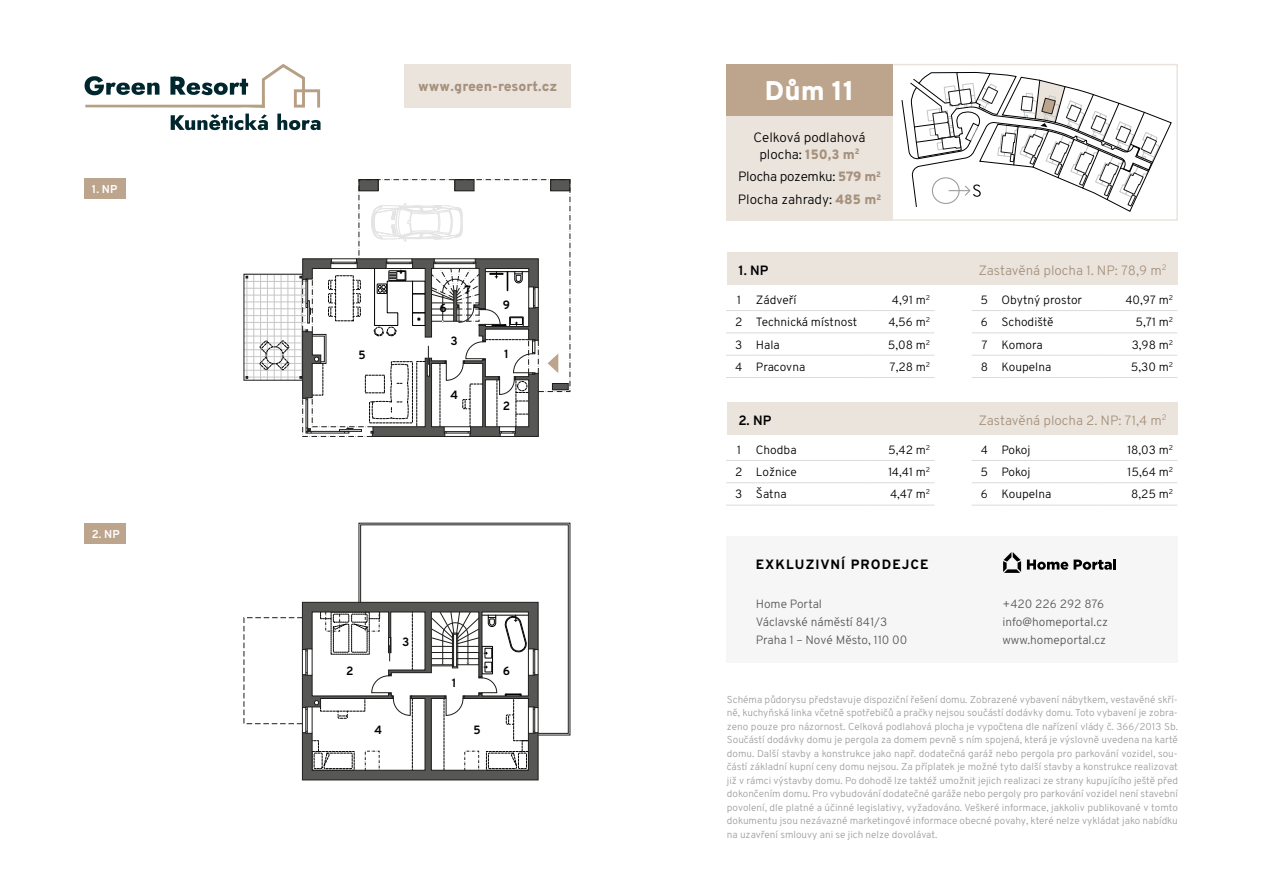
<style>
.page{position:relative;width:1263px;height:893px;background:#fff}
.page>*{position:absolute;margin:0;border:0;box-sizing:border-box;transform-origin:0 0}
.t1{font:800 27px "Overpass";color:#fff}
.t2{font:800 13.95px "Overpass";color:#a5917c}
.t3{font:300 13.5px "Overpass";color:#a5917c}
.t4{font:300 13.5px/23px "Overpass";letter-spacing:-.02em;color:#000}
.t5{font:300 13.5px/16.5px "Overpass";color:#000;text-align:center}
.t6{font:800 13.5px "Overpass";letter-spacing:.08em;color:#000}
.t7{font:700 13.5px "Overpass";color:#000}
.t8{font:300 12px "Overpass";color:#000}
.t9{font:300 12px/18px "Overpass";color:#575756}
.t10{font:700 12px "Overpass";color:#000}
.t11{font:700 11.4px "Overpass";color:#fff}
.t12{font:300 10.05px/13.5px "Overpass";color:#9d9d9c;text-align:justify}
.s1{font-weight:800;color:#a5917c}
</style>
<div class="page">
<div style="left:826px;top:64px;width:352px;height:157px;border:2px solid #ebe4dd"></div>
<div style="left:726px;top:64px;width:167px;height:157px;background:#ebe4dd"></div>
<div style="left:726px;top:64px;width:167px;height:52px;background:#bda58d"></div>
<div style="left:405px;top:64px;width:166px;height:44px;background:#ebe4dd"></div>
<div style="left:726px;top:537px;width:452px;height:126px;background:#f6f6f6"></div>
<svg style="left:1027px;top:559px;width:89px;height:11px"></svg>
<svg style="left:1003px;top:552px;width:18px;height:21px"></svg>
<svg style="left:902px;top:72px;width:269px;height:140px"></svg>
<svg style="left:85px;top:64px;width:235px;height:44px"></svg>
<hr style="left:242px;top:79px;width:4px;height:16px;background:#00272d">
<svg style="left:171px;top:114px;width:97px;height:16px"></svg>
<svg style="left:277px;top:114px;width:43px;height:16px"></svg>
<svg style="left:302px;top:523px;width:268px;height:257px"></svg>
<hr style="left:726px;top:310px;width:30px;height:1px;background:#dbdbda">
<hr style="left:756px;top:310px;width:115px;height:1px;background:#dbdbda">
<hr style="left:871px;top:310px;width:63px;height:1px;background:#dbdbda">
<hr style="left:726px;top:333px;width:30px;height:1px;background:#dbdbda">
<hr style="left:756px;top:333px;width:115px;height:1px;background:#dbdbda">
<hr style="left:871px;top:333px;width:63px;height:1px;background:#dbdbda">
<hr style="left:726px;top:355px;width:30px;height:1px;background:#dbdbda">
<hr style="left:756px;top:355px;width:115px;height:1px;background:#dbdbda">
<hr style="left:871px;top:355px;width:63px;height:1px;background:#dbdbda">
<hr style="left:726px;top:377px;width:30px;height:1px;background:#dbdbda">
<hr style="left:756px;top:377px;width:115px;height:1px;background:#dbdbda">
<hr style="left:871px;top:377px;width:63px;height:1px;background:#dbdbda">
<hr style="left:726px;top:460px;width:30px;height:1px;background:#dbdbda">
<hr style="left:756px;top:460px;width:115px;height:1px;background:#dbdbda">
<hr style="left:871px;top:460px;width:63px;height:1px;background:#dbdbda">
<hr style="left:726px;top:482px;width:30px;height:1px;background:#dbdbda">
<hr style="left:756px;top:482px;width:115px;height:1px;background:#dbdbda">
<hr style="left:871px;top:482px;width:63px;height:1px;background:#dbdbda">
<hr style="left:726px;top:505px;width:30px;height:1px;background:#dbdbda">
<hr style="left:756px;top:505px;width:115px;height:1px;background:#dbdbda">
<hr style="left:871px;top:505px;width:63px;height:1px;background:#dbdbda">
<svg style="left:972px;top:310px;width:29px;height:1px"></svg>
<hr style="left:1001px;top:310px;width:98px;height:1px;background:#dbdbda">
<hr style="left:1099px;top:310px;width:78px;height:1px;background:#dbdbda">
<svg style="left:972px;top:333px;width:29px;height:1px"></svg>
<hr style="left:1001px;top:333px;width:98px;height:1px;background:#dbdbda">
<hr style="left:1099px;top:333px;width:78px;height:1px;background:#dbdbda">
<svg style="left:972px;top:355px;width:29px;height:1px"></svg>
<hr style="left:1001px;top:355px;width:98px;height:1px;background:#dbdbda">
<hr style="left:1099px;top:355px;width:78px;height:1px;background:#dbdbda">
<svg style="left:972px;top:377px;width:29px;height:1px"></svg>
<hr style="left:1001px;top:377px;width:98px;height:1px;background:#dbdbda">
<hr style="left:1099px;top:377px;width:78px;height:1px;background:#dbdbda">
<svg style="left:972px;top:460px;width:29px;height:1px"></svg>
<hr style="left:1001px;top:460px;width:98px;height:1px;background:#dbdbda">
<hr style="left:1099px;top:460px;width:78px;height:1px;background:#dbdbda">
<svg style="left:972px;top:482px;width:29px;height:1px"></svg>
<hr style="left:1001px;top:482px;width:98px;height:1px;background:#dbdbda">
<hr style="left:1099px;top:482px;width:78px;height:1px;background:#dbdbda">
<svg style="left:972px;top:505px;width:29px;height:1px"></svg>
<hr style="left:1001px;top:505px;width:98px;height:1px;background:#dbdbda">
<hr style="left:1099px;top:505px;width:78px;height:1px;background:#dbdbda">
<svg style="left:244px;top:180px;width:326px;height:257px"></svg>
<div style="left:727px;top:253px;width:450px;height:32px;background:#ebe4dd"></div>
<div style="left:727px;top:402px;width:450px;height:33px;background:#ebe4dd"></div>
<div style="left:84px;top:178px;width:42px;height:21px;background:#bda58d"></div>
<div style="left:84px;top:523px;width:42px;height:21px;background:#bda58d"></div>
<p class="t11" style="left:92px;top:181px;width:27px">1. NP</p>
<p class="t11" style="left:92px;top:526px;width:29px">2. NP</p>
<h2 class="t2" style="left:418px;top:76px;width:141px">www.green-resort.cz</h2>
<p class="t10" style="left:465px;top:282px;width:8px">7</p>
<p class="t10" style="left:439px;top:299px;width:9px">6</p>
<p class="t10" style="left:503px;top:296px;width:9px">9</p>
<p class="t10" style="left:359px;top:346px;width:9px">5</p>
<p class="t10" style="left:451px;top:332px;width:9px">3</p>
<p class="t10" style="left:450px;top:386px;width:9px">4</p>
<p class="t10" style="left:504px;top:346px;width:6px">1</p>
<p class="t10" style="left:503px;top:397px;width:9px">2</p>
<p class="t10" style="left:402px;top:633px;width:9px">3</p>
<p class="t10" style="left:346px;top:662px;width:9px">2</p>
<p class="t10" style="left:503px;top:662px;width:9px">6</p>
<p class="t10" style="left:452px;top:674px;width:6px">1</p>
<p class="t10" style="left:374px;top:721px;width:9px">4</p>
<p class="t10" style="left:473px;top:721px;width:9px">5</p>
<h1 class="t1" style="left:765px;top:71px;width:91px">Dům 11</h1>
<h3 class="t5" style="left:753px;top:129px;width:114px">Celková podlahová plocha: <span class="s1">150,3 m</span><sup>2</sup></h3>
<h3 class="t4" style="left:738px;top:165px;width:145px">Plocha pozemku: <span class="s1">579 m</span><sup>2<br></sup>Plocha zahrady: <span class="s1">485 m</span><sup>2</sup></h3>
<h3 class="t7" style="left:738px;top:260px;width:32px">1. NP</h3>
<p class="t8" style="left:737px;top:291px;width:61px">1 Zádveří</p>
<p class="t8" style="left:892px;top:291px;width:40px">4,91 m<sup>2</sup></p>
<p class="t8" style="left:735px;top:313px;width:124px">2 Technická místnost</p>
<p class="t8" style="left:888px;top:313px;width:43px">4,56 m<sup>2</sup></p>
<p class="t8" style="left:735px;top:336px;width:46px">3 Hala</p>
<p class="t8" style="left:888px;top:336px;width:44px">5,08 m<sup>2</sup></p>
<p class="t8" style="left:735px;top:358px;width:72px">4 Pracovna</p>
<p class="t8" style="left:890px;top:358px;width:42px">7,28 m<sup>2</sup></p>
<h3 class="t7" style="left:738px;top:410px;width:34px">2. NP</h3>
<p class="t8" style="left:737px;top:441px;width:61px">1 Chodba</p>
<p class="t8" style="left:888px;top:441px;width:43px">5,42 m<sup>2</sup></p>
<p class="t8" style="left:735px;top:463px;width:63px">2 Ložnice</p>
<p class="t8" style="left:888px;top:463px;width:44px">14,41 m<sup>2</sup></p>
<p class="t8" style="left:735px;top:486px;width:53px">3 Šatna</p>
<p class="t8" style="left:890px;top:486px;width:42px">4,47 m<sup>2</sup></p>
<h3 class="t6" style="left:756px;top:555px;width:174px">EXKLUZIVNÍ PRODEJCE</h3>
<p class="t9" style="left:756px;top:594px;width:153px">Home Portal<br>Václavské náměstí 841/3<br>Praha 1 – Nové Město, 110 00</p>
<h3 class="t3" style="left:978px;top:260px;width:190px">Zastavěná plocha 1. NP: 78,9 m<sup>2</sup></h3>
<p class="t8" style="left:981px;top:291px;width:103px">5 Obytný prostor</p>
<p class="t8" style="left:1125px;top:291px;width:49px">40,97 m<sup>2</sup></p>
<p class="t8" style="left:981px;top:313px;width:74px">6 Schodiště</p>
<p class="t8" style="left:1135px;top:313px;width:39px">5,71 m<sup>2</sup></p>
<p class="t8" style="left:981px;top:336px;width:63px">7 Komora</p>
<p class="t8" style="left:1132px;top:336px;width:43px">3,98 m<sup>2</sup></p>
<p class="t8" style="left:981px;top:358px;width:72px">8 Koupelna</p>
<p class="t8" style="left:1131px;top:358px;width:44px">5,30 m<sup>2</sup></p>
<h3 class="t3" style="left:978px;top:410px;width:190px">Zastavěná plocha 2. NP: 71,4 m<sup>2</sup></h3>
<p class="t8" style="left:981px;top:441px;width:51px">4 Pokoj</p>
<p class="t8" style="left:1127px;top:441px;width:48px">18,03 m<sup>2</sup></p>
<p class="t8" style="left:981px;top:463px;width:51px">5 Pokoj</p>
<p class="t8" style="left:1127px;top:463px;width:47px">15,64 m<sup>2</sup></p>
<p class="t8" style="left:981px;top:486px;width:72px">6 Koupelna</p>
<p class="t8" style="left:1131px;top:486px;width:44px">8,25 m<sup>2</sup></p>
<p class="t9" style="left:1002px;top:594px;width:107px">+420 226 292 876 info@homeportal.cz www.homeportal.cz</p>
<p class="t12" style="left:727px;top:692px;width:453px">Schéma půdorysu představuje dispoziční řešení domu. Zobrazené vybavení nábytkem, vestavěné skří&shy;ně, kuchyňská linka včetně spotřebičů a pračky nejsou součástí dodávky domu. Toto vybavení je zobra&shy;zeno pouze pro názornost. Celková podlahová plocha je vypočtena dle nařízení vlády č. 366/2013 Sb.<br>Součástí dodávky domu je pergola za domem pevně s ním spojená, která je výslovně uvedena na kartě domu. Další stavby a konstrukce jako např. dodatečná garáž nebo pergola pro parkování vozidel, sou&shy;částí základní kupní ceny domu nejsou. Za příplatek je možné tyto další stavby a konstrukce realizovat již v rámci výstavby domu. Po dohodě lze taktéž umožnit jejich realizaci ze strany kupujícího ještě před dokončením domu. Pro vybudování dodatečné garáže nebo pergoly pro parkování vozidel není stavební povolení, dle platné a účinné legislativy, vyžadováno. Veškeré informace, jakkoliv publikované v tomto dokumentu jsou nezávazné marketingové informace obecné povahy, které nelze vykládat jako nabídku na uzavření smlouvy ani se jich nelze dovolávat.</p>
</div>
